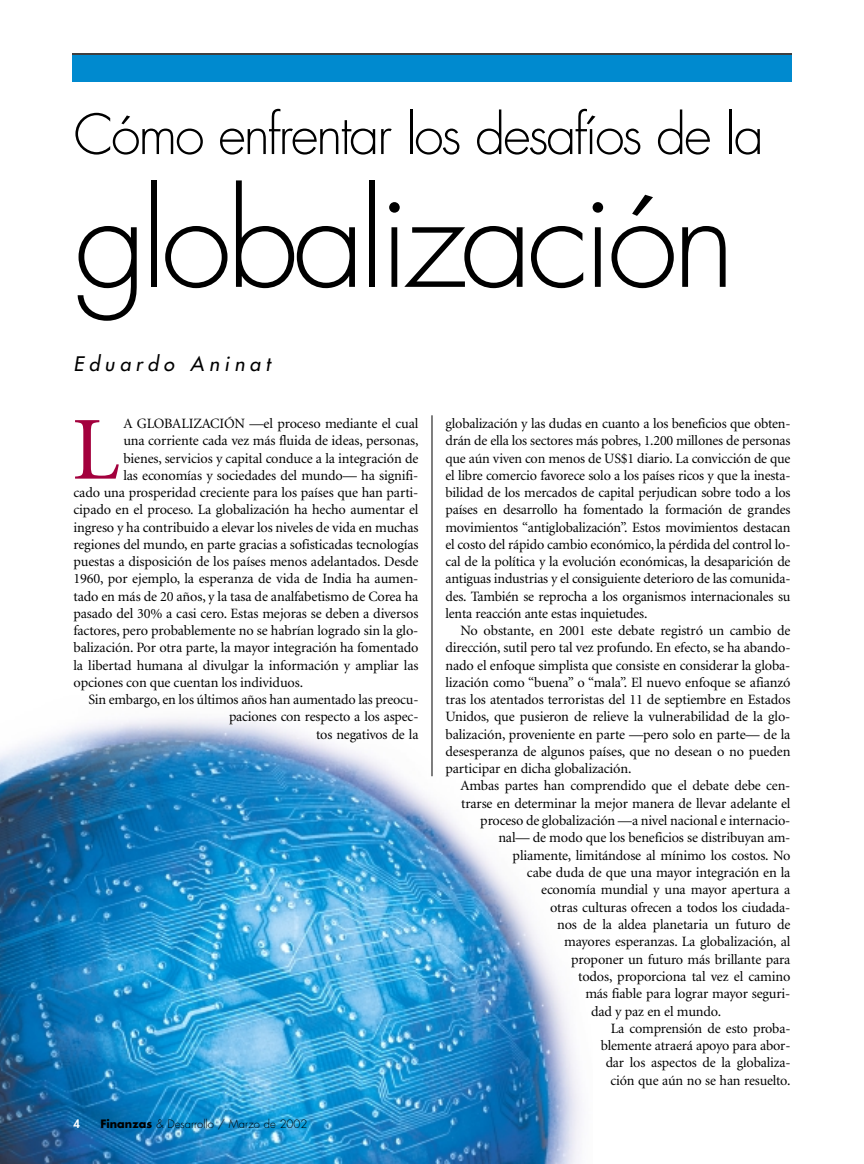
<style>
.page{position:relative;width:864px;height:1164px;background:#fff}
.page>*{position:absolute;margin:0;border:0;box-sizing:border-box;transform-origin:0 0}
.t1{font:300 129px "Futura";letter-spacing:-.045em;color:#000}
.t2{font:90px "Minion";color:#a3003d}
.t3{font:300 54px "Futura";letter-spacing:-.045em;color:#000}
.t4{font:italic 19.5px "Futura";letter-spacing:.26em;color:#000}
.t5{font:14.25px/17.2px "Minion";letter-spacing:-.01em;color:#000;text-align:justify}
.t6{font:300 11.25px "Futura";color:#000}
.t7{font:800 11.25px "Futura";color:#fff}
.s1{font-weight:700}
</style>
<div class="page">
<img style="left:0;top:677px;width:582px;height:486px">
<div style="left:72px;top:55px;width:720px;height:27px;background:#008acf"></div>
<hr style="left:432px;top:415px;width:1px;height:361px;background:#000">
<hr style="left:72px;top:53px;width:720px;height:2px;background:#000">
<h3 class="t3" style="left:73px;top:109px;width:692px">Cómo enfrentar los desafíos de la</h3>
<h1 class="t1" style="left:73px;top:180px;width:664px">globalización</h1>
<h3 class="t4" style="left:73px;top:354px;width:198px">Eduardo Aninat</h3>
<p class="t5" style="left:123px;top:416px;width:297px">A GLOBALIZACIÓN —el proceso mediante el cual</p>
<p class="t5" style="left:123px;top:433px;width:297px">una corriente cada vez más fluida de ideas, personas,</p>
<p class="t5" style="left:123px;top:451px;width:297px">bienes, servicios y capital conduce a la integración de</p>
<p class="t5" style="left:123px;top:468px;width:297px">las economías y sociedades del mundo— ha signifi-</p>
<p class="t5" style="left:74px;top:485px;width:347px">cado una prosperidad creciente para los países que han parti-</p>
<p class="t5" style="left:74px;top:502px;width:347px">cipado en el proceso. La globalización ha hecho aumentar el</p>
<p class="t5" style="left:74px;top:520px;width:347px">ingreso y ha contribuido a elevar los niveles de vida en muchas</p>
<p class="t5" style="left:74px;top:537px;width:346px">regiones del mundo, en parte gracias a sofisticadas tecnologías</p>
<p class="t5" style="left:74px;top:554px;width:346px">puestas a disposición de los países menos adelantados. Desde</p>
<p class="t5" style="left:74px;top:571px;width:347px">1960, por ejemplo, la esperanza de vida de India ha aumen-</p>
<p class="t5" style="left:74px;top:589px;width:346px">tado en más de 20 años, y la tasa de analfabetismo de Corea ha</p>
<p class="t5" style="left:74px;top:606px;width:346px">pasado del 30% a casi cero. Estas mejoras se deben a diversos</p>
<p class="t5" style="left:74px;top:623px;width:347px">factores, pero probablemente no se habrían logrado sin la glo-</p>
<p class="t5" style="left:74px;top:640px;width:347px">balización. Por otra parte, la mayor integración ha fomentado</p>
<p class="t5" style="left:74px;top:658px;width:346px">la libertad humana al divulgar la información y ampliar las</p>
<p class="t5" style="left:74px;top:675px;width:231px">opciones con que cuentan los individuos.</p>
<p class="t5" style="left:88px;top:692px;width:331px">Sin embargo, en los últimos años han aumentado las preocu-</p>
<p class="t5" style="left:229px;top:709px;width:191px">paciones con respecto a los aspec-</p>
<p class="t5" style="left:316px;top:727px;width:104px">tos negativos de la</p>
<h2 class="t2" style="left:72px;top:415px;width:49px">L</h2>
<p class="t7" style="left:74px;top:1118px;width:8px">4</p>
<p class="t6" style="left:100px;top:1119px;width:209px"><span class="s1">Finanzas</span> &amp; Desarrollo / Marzo de 2002</p>
<p class="t5" style="left:445px;top:416px;width:347px">globalización y las dudas en cuanto a los beneficios que obten&shy;drán de ella los sectores más pobres, 1.200 millones de personas que aún viven con menos de US$1 diario. La convicción de que el libre comercio favorece solo a los países ricos y que la inesta&shy;bilidad de los mercados de capital perjudican sobre todo a los países en desarrollo ha fomentado la formación de grandes movimientos “antiglobalización”. Estos movimientos destacan el costo del rápido cambio económico, la pérdida del control lo&shy;cal de la política y la evolución económicas, la desaparición de antiguas industrias y el consiguiente deterioro de las comunida&shy;des. También se reprocha a los organismos internacionales su lenta reacción ante estas inquietudes.</p>
<p class="t5" style="left:446px;top:623px;width:347px;text-indent:15px">No obstante, en 2001 este debate registró un cambio de dirección, sutil pero tal vez profundo. En efecto, se ha abando&shy;nado el enfoque simplista que consiste en considerar la globa&shy;lización como “buena” o “mala”. El nuevo enfoque se afianzó tras los atentados terroristas del 11 de septiembre en Estados Unidos, que pusieron de relieve la vulnerabilidad de la glo&shy;balización, proveniente en parte —pero solo en parte— de la desesperanza de algunos países, que no desean o no pueden participar en dicha globalización.</p>
<p class="t5" style="left:461px;top:778px;width:332px">Ambas partes han comprendido que el debate debe cen-</p>
<p class="t5" style="left:461px;top:796px;width:331px">trarse en determinar la mejor manera de llevar adelante el</p>
<p class="t5" style="left:480px;top:813px;width:312px">proceso de globalización —a nivel nacional e internacio-</p>
<p class="t5" style="left:498px;top:830px;width:294px">nal— de modo que los beneficios se distribuyan am-</p>
<p class="t5" style="left:513px;top:848px;width:279px">pliamente, limitándose al mínimo los costos. No</p>
<p class="t5" style="left:527px;top:865px;width:265px">cabe duda de que una mayor integración en la</p>
<p class="t5" style="left:541px;top:882px;width:251px">economía mundial y una mayor apertura a</p>
<p class="t5" style="left:550px;top:900px;width:242px">otras culturas ofrecen a todos los ciudada-</p>
<p class="t5" style="left:557px;top:917px;width:235px">nos de la aldea planetaria un futuro de</p>
<p class="t5" style="left:564px;top:934px;width:228px">mayores esperanzas. La globalización, al</p>
<p class="t5" style="left:571px;top:952px;width:221px">proponer un futuro más brillante para</p>
<p class="t5" style="left:578px;top:969px;width:214px">todos, proporciona tal vez el camino</p>
<p class="t5" style="left:585px;top:986px;width:207px">más fiable para lograr mayor seguri-</p>
<p class="t5" style="left:591px;top:1004px;width:132px">dad y paz en el mundo.</p>
<p class="t5" style="left:611px;top:1021px;width:181px">La comprensión de esto proba-</p>
<p class="t5" style="left:601px;top:1038px;width:191px">blemente atraerá apoyo para abor-</p>
<p class="t5" style="left:606px;top:1055px;width:186px">dar los aspectos de la globaliza-</p>
<p class="t5" style="left:611px;top:1073px;width:181px">ción que aún no se han resuelto.</p>
</div>
